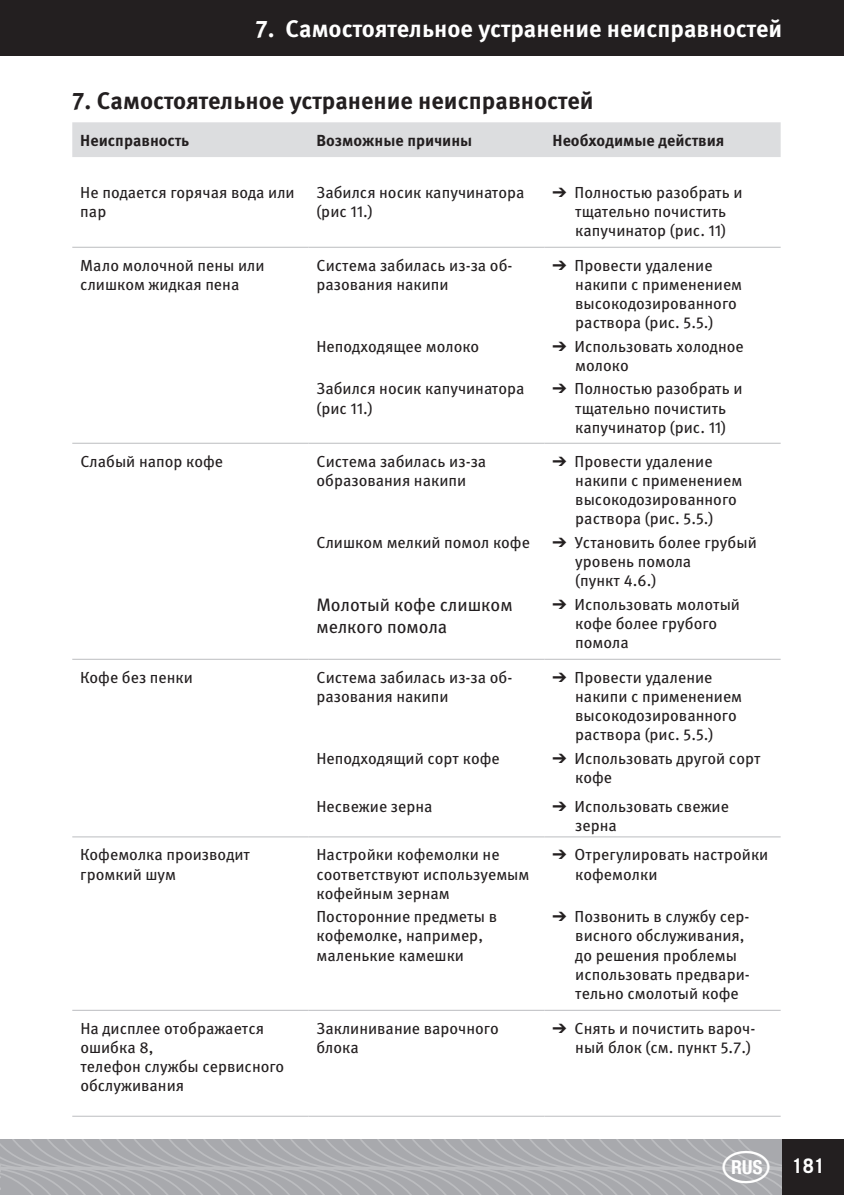
<style>
.page{position:relative;width:844px;height:1195px;background:#fff}
.page>*{position:absolute;margin:0;border:0;box-sizing:border-box;transform-origin:0 0}
.t1{font:700 24px "Meta Pro";color:#231f20}
.t2{font:700 24px "Meta Pro";color:#fff}
.t3{font:700 20px "Trade Gothic LT Std";color:#fff}
.t4{font:18px/21.6px "Meta Pro";color:#231f20}
.t5{font:16px/19.2px "Meta Pro";color:#231f20}
.t6{font:700 16px "Meta Pro";color:#231f20}
</style>
<div class="page">
<div style="left:72px;top:122px;width:709px;height:35px;background:#dcdddf"></div>
<hr style="left:72px;top:247px;width:236px;height:1px;background:#bcbdc0">
<hr style="left:308px;top:247px;width:237px;height:1px;background:#bcbdc0">
<hr style="left:545px;top:247px;width:236px;height:1px;background:#bcbdc0">
<hr style="left:72px;top:443px;width:236px;height:1px;background:#bcbdc0">
<hr style="left:308px;top:443px;width:237px;height:1px;background:#bcbdc0">
<hr style="left:545px;top:443px;width:236px;height:1px;background:#bcbdc0">
<hr style="left:72px;top:659px;width:236px;height:1px;background:#bcbdc0">
<hr style="left:308px;top:659px;width:237px;height:1px;background:#bcbdc0">
<hr style="left:545px;top:659px;width:236px;height:1px;background:#bcbdc0">
<hr style="left:72px;top:1009px;width:236px;height:1px;background:#bcbdc0">
<hr style="left:308px;top:1009px;width:237px;height:1px;background:#bcbdc0">
<hr style="left:545px;top:1009px;width:236px;height:1px;background:#bcbdc0">
<hr style="left:72px;top:1115px;width:236px;height:1px;background:#bcbdc0">
<hr style="left:308px;top:1115px;width:237px;height:1px;background:#bcbdc0">
<hr style="left:545px;top:1115px;width:236px;height:1px;background:#bcbdc0">
<hr style="left:72px;top:836px;width:236px;height:1px;background:#bcbdc0">
<hr style="left:308px;top:836px;width:237px;height:1px;background:#bcbdc0">
<hr style="left:545px;top:836px;width:236px;height:1px;background:#bcbdc0">
<div style="left:0;top:0;width:844px;height:55px;background:#231f20"></div>
<svg style="left:1px;top:1139px;width:781px;height:56px;background:#acadb1"></svg>
<div style="left:783px;top:1139px;width:61px;height:56px;background:#231f20"></div>
<svg style="left:0;top:1139px;width:1px;height:56px"></svg>
<svg style="left:723px;top:1150px;width:47px;height:32px;background:#aeafb2"></svg>
<p class="t2" style="left:256px;top:14px;width:528px">7. Самостоятельное устранение неисправностей</p>
<p class="t1" style="left:72px;top:85px;width:523px">7. Самостоятельное устранение неисправностей</p>
<p class="t6" style="left:80px;top:130px;width:110px">Неисправность</p>
<p class="t6" style="left:316px;top:130px;width:157px">Возможные причины</p>
<p class="t6" style="left:553px;top:130px;width:173px">Необходимые действия</p>
<p class="t5" style="left:80px;top:182px;width:216px">Не подается горячая вода или пар</p>
<p class="t5" style="left:316px;top:182px;width:210px">Забился носик капучинатора (рис 11.)</p>
<p class="t5" style="left:553px;top:182px;width:191px;text-align:center">➔ Полностью разобрать и тщательно почистить капучинатор (рис. 11)</p>
<p class="t5" style="left:80px;top:255px;width:186px">Мало молочной пены или слишком жидкая пена</p>
<p class="t5" style="left:316px;top:255px;width:198px">Система забилась из-за об&shy;разования накипи</p>
<p class="t5" style="left:575px;top:255px;width:168px;text-indent:-23px">➔ Провести удаление накипи с применением высокодозированного раствора (рис. 5.5.)</p>
<p class="t5" style="left:316px;top:336px;width:164px">Неподходящее молоко</p>
<p class="t5" style="left:575px;top:336px;width:170px;text-indent:-23px">➔ Использовать холодное молоко</p>
<p class="t5" style="left:316px;top:379px;width:210px">Забился носик капучинатора (рис 11.)</p>
<p class="t5" style="left:553px;top:379px;width:191px;text-align:center">➔ Полностью разобрать и тщательно почистить капучинатор (рис. 11)</p>
<p class="t5" style="left:80px;top:451px;width:144px">Слабый напор кофе</p>
<p class="t5" style="left:316px;top:451px;width:171px">Система забилась из-за образования накипи</p>
<p class="t5" style="left:575px;top:451px;width:168px;text-indent:-23px">➔ Провести удаление накипи с применением высокодозированного раствора (рис. 5.5.)</p>
<p class="t5" style="left:316px;top:532px;width:215px">Слишком мелкий помол кофе</p>
<p class="t5" style="left:575px;top:532px;width:183px;text-indent:-23px">➔ Установить более грубый уровень помола<br>(пункт 4.6.)</p>
<p class="t4" style="left:316px;top:594px;width:198px">Молотый кофе слишком мелкого помола</p>
<p class="t5" style="left:575px;top:594px;width:166px;text-indent:-23px">➔ Использовать молотый кофе более грубого помола</p>
<p class="t5" style="left:80px;top:667px;width:114px">Кофе без пенки</p>
<p class="t5" style="left:316px;top:667px;width:198px">Система забилась из-за об&shy;разования накипи</p>
<p class="t5" style="left:575px;top:667px;width:168px;text-indent:-23px">➔ Провести удаление накипи с применением высокодозированного раствора (рис. 5.5.)</p>
<p class="t5" style="left:316px;top:748px;width:185px">Неподходящий сорт кофе</p>
<p class="t5" style="left:575px;top:748px;width:187px;text-indent:-23px">➔ Использовать другой сорт кофе</p>
<p class="t5" style="left:316px;top:797px;width:118px">Несвежие зерна</p>
<p class="t5" style="left:575px;top:797px;width:155px;text-indent:-23px">➔ Использовать свежие зерна</p>
<p class="t5" style="left:80px;top:845px;width:171px">Кофемолка производит громкий шум</p>
<p class="t5" style="left:316px;top:845px;width:215px">Настройки кофемолки не соответствуют используемым кофейным зернам</p>
<p class="t5" style="left:575px;top:845px;width:195px;text-indent:-23px">➔ Отрегулировать настройки кофемолки</p>
<p class="t5" style="left:316px;top:907px;width:182px">Посторонние предметы в кофемолке, например, маленькие камешки</p>
<p class="t5" style="left:575px;top:907px;width:176px;text-indent:-23px">➔ Позвонить в службу сер&shy;висного обслуживания, до решения проблемы использовать предвари&shy;тельно смолотый кофе</p>
<p class="t5" style="left:80px;top:1018px;width:205px">На дисплее отображается ошибка 8,<br>телефон службы сервисного обслуживания</p>
<p class="t5" style="left:316px;top:1018px;width:184px">Заклинивание варочного блока</p>
<p class="t5" style="left:553px;top:1018px;width:204px;text-align:right">➔ Снять и почистить вароч&shy;ный блок (см. пункт 5.7.)</p>
<p class="t3" style="left:792px;top:1153px;width:35px">181</p>
</div>
